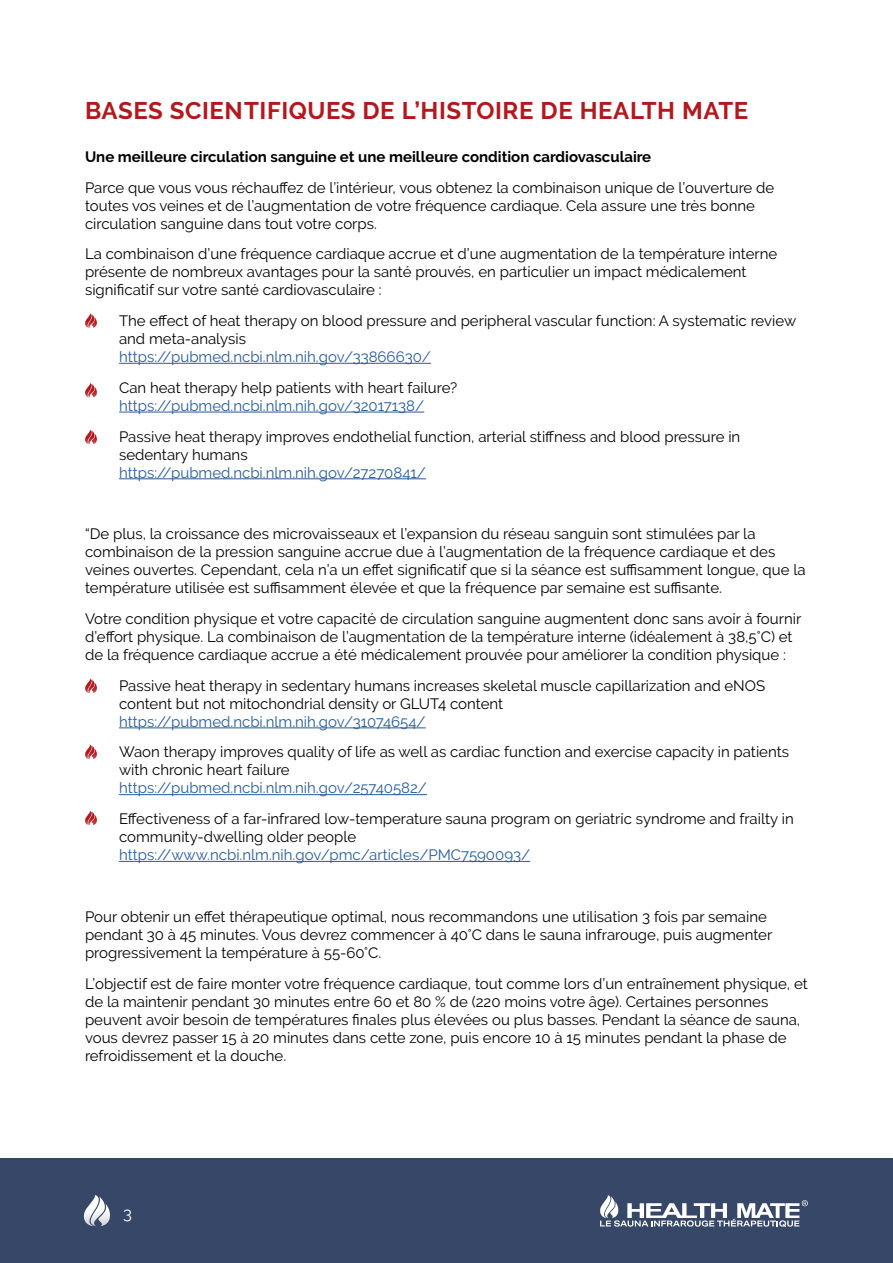
<style>
.page{position:relative;width:893px;height:1263px;background:#fff}
.page>*{position:absolute;margin:0;border:0;box-sizing:border-box;transform-origin:0 0}
.t1{font:700 24px "Raleway";letter-spacing:.025em;color:#b2191e}
.t2{font:16.5px "Raleway";color:#fff}
.t3{font:15px/18px "Raleway";color:#000}
.t4{font:15px "Raleway";color:#275b9b}
.t5{font:700 15px "Raleway";color:#000}
</style>
<div class="page">
<div style="left:0;top:1159px;width:893px;height:104px;background:#374768"></div>
<hr style="left:119px;top:363px;width:312px;height:1px;background:#275b9b">
<hr style="left:119px;top:412px;width:305px;height:1px;background:#275b9b">
<hr style="left:119px;top:478px;width:307px;height:1px;background:#275b9b">
<hr style="left:119px;top:727px;width:307px;height:1px;background:#275b9b">
<hr style="left:119px;top:794px;width:308px;height:1px;background:#275b9b">
<hr style="left:119px;top:861px;width:411px;height:1px;background:#275b9b">
<svg style="left:600px;top:1195px;width:208px;height:32px"></svg>
<svg style="left:83px;top:1195px;width:27px;height:31px"></svg>
<svg style="left:85px;top:314px;width:12px;height:14px"></svg>
<svg style="left:85px;top:679px;width:12px;height:14px"></svg>
<svg style="left:85px;top:383px;width:12px;height:14px"></svg>
<svg style="left:85px;top:745px;width:12px;height:14px"></svg>
<svg style="left:85px;top:430px;width:12px;height:14px"></svg>
<svg style="left:85px;top:811px;width:12px;height:14px"></svg>
<h1 class="t1" style="left:85px;top:97px;width:665px">BASES SCIENTIFIQUES DE L’HISTOIRE DE HEALTH MATE</h1>
<p class="t5" style="left:85px;top:148px;width:568px">Une meilleure circulation sanguine et une meilleure condition cardiovasculaire</p>
<p class="t3" style="left:85px;top:178px;width:691px">Parce que vous vous réchauffez de l’intérieur, vous obtenez la combinaison unique de l’ouverture de toutes vos veines et de l’augmentation de votre fréquence cardiaque. Cela assure une très bonne circulation sanguine dans tout votre corps.</p>
<p class="t3" style="left:85px;top:245px;width:694px">La combinaison d’une fréquence cardiaque accrue et d’une augmentation de la température interne présente de nombreux avantages pour la santé prouvés, en particulier un impact médicalement significatif sur votre santé cardiovasculaire :</p>
<p class="t3" style="left:119px;top:312px;width:679px">The effect of heat therapy on blood pressure and peripheral vascular function: A systematic review and meta-analysis</p>
<p class="t4" style="left:119px;top:348px;width:313px">https://pubmed.ncbi.nlm.nih.gov/33866630/</p>
<p class="t3" style="left:119px;top:379px;width:340px">Can heat therapy help patients with heart failure?</p>
<p class="t4" style="left:119px;top:397px;width:307px">https://pubmed.ncbi.nlm.nih.gov/32017138/</p>
<p class="t3" style="left:119px;top:427px;width:623px">Passive heat therapy improves endothelial function, arterial stiffness and blood pressure in sedentary humans</p>
<p class="t4" style="left:119px;top:464px;width:308px">https://pubmed.ncbi.nlm.nih.gov/27270841/</p>
<p class="t3" style="left:85px;top:525px;width:722px">“De plus, la croissance des microvaisseaux et l’expansion du réseau sanguin sont stimulées par la combinaison de la pression sanguine accrue due à l’augmentation de la fréquence cardiaque et des veines ouvertes. Cependant, cela n’a un effet significatif que si la séance est suffisamment longue, que la température utilisée est suffisamment élevée et que la fréquence par semaine est suffisante.</p>
<p class="t3" style="left:85px;top:610px;width:718px">Votre condition physique et votre capacité de circulation sanguine augmentent donc sans avoir à fournir d’effort physique. La combinaison de l’augmentation de la température interne (idéalement à 38,5°C) et de la fréquence cardiaque accrue a été médicalement prouvée pour améliorer la condition physique :</p>
<p class="t3" style="left:119px;top:676px;width:648px">Passive heat therapy in sedentary humans increases skeletal muscle capillarization and eNOS content but not mitochondrial density or GLUT4 content</p>
<p class="t4" style="left:119px;top:713px;width:308px">https://pubmed.ncbi.nlm.nih.gov/31074654/</p>
<p class="t3" style="left:119px;top:743px;width:671px">Waon therapy improves quality of life as well as cardiac function and exercise capacity in patients with chronic heart failure</p>
<p class="t4" style="left:119px;top:779px;width:309px">https://pubmed.ncbi.nlm.nih.gov/25740582/</p>
<p class="t3" style="left:119px;top:810px;width:676px">Effectiveness of a far-infrared low-temperature sauna program on geriatric syndrome and frailty in community-dwelling older people</p>
<p class="t4" style="left:119px;top:846px;width:413px">https://www.ncbi.nlm.nih.gov/pmc/articles/PMC7590093/</p>
<p class="t3" style="left:85px;top:907px;width:689px">Pour obtenir un effet thérapeutique optimal, nous recommandons une utilisation 3 fois par semaine pendant 30 à 45 minutes. Vous devrez commencer à 40°C dans le sauna infrarouge, puis augmenter progressivement la température à 55-60°C.</p>
<p class="t3" style="left:85px;top:974px;width:724px">L’objectif est de faire monter votre fréquence cardiaque, tout comme lors d’un entraînement physique, et de la maintenir pendant 30 minutes entre 60 et 80 % de (220 moins votre âge). Certaines personnes peuvent avoir besoin de températures finales plus élevées ou plus basses. Pendant la séance de sauna, vous devrez passer 15 à 20 minutes dans cette zone, puis encore 10 à 15 minutes pendant la phase de refroidissement et la douche.</p>
<p class="t2" style="left:123px;top:1203px;width:10px">3</p>
</div>
